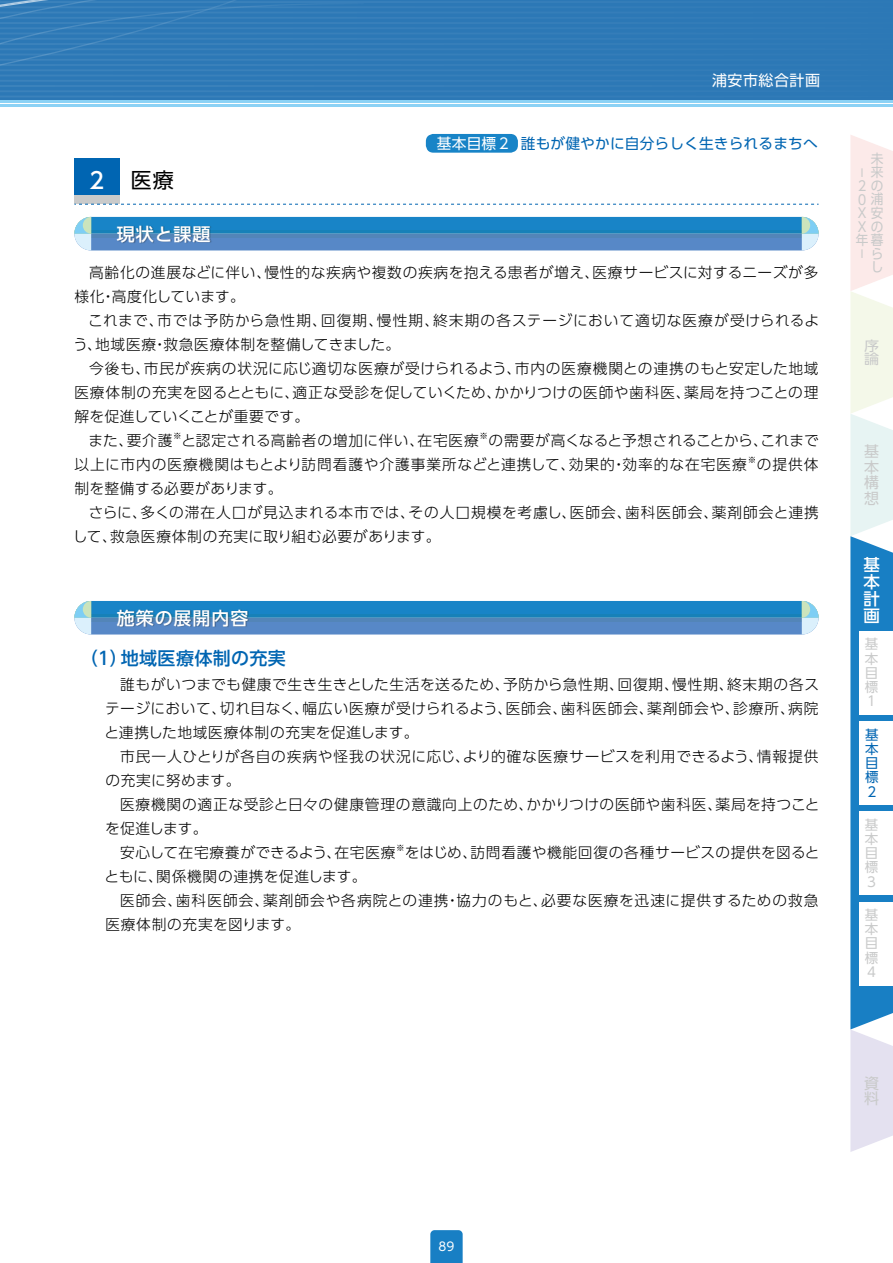
<style>
.page{position:relative;width:893px;height:1263px;background:#fff}
.page>*{position:absolute;margin:0;border:0;box-sizing:border-box;transform-origin:0 0}
.t1{font:21px "UD Shin Go Pr 6 N";color:#000}
.t2{font:500 18px "UD Shin Go Pr 6 N";letter-spacing:.02em;color:#0065b2}
.t3{font:500 18px "UD Shin Go Pr 6 N";letter-spacing:.05em;color:#fff}
.t4{font:500 16.5px/17px "UD Shin Go Pr 6 N";color:#fff;text-align:justify}
.t5{font:15px "Shin Go Pr 6 N";letter-spacing:.035em;color:#fff}
.t6{font:15px/15.5px "UD Shin Go Pr 6 N";color:#c9caca;text-align:justify}
.t7{font:300 14.7px/24px "UD Shin Go Pr 6 N";letter-spacing:.05em;color:#000}
.t8{font:300 14.7px "UD Shin Go Pr 6 N";letter-spacing:.03em;color:#000}
.t9{font:300 14.7px "UD Shin Go Pr 6 N";letter-spacing:.07em;color:#000}
.t10{font:300 14.7px "UD Shin Go Pr 6 N";letter-spacing:.02em;color:#000}
.t11{font:14.7px "UD Shin Go Pr 6 N";letter-spacing:.01em;color:#0065b2}
.t12{font:13.65px/13.6px "UD Shin Go Pr 6 N";color:#c9caca;text-align:right;scale:.93 1}
.t13{font:13.65px/13.6px "UD Shin Go Pr 6 N";color:#c9caca;scale:1.1 1}
.t14{font:13.5px/14.2px "UD Shin Go Pr 6 N";color:#c9caca;text-align:justify}
.t15{font:13.5px/14.2px "UD Shin Go Pr 6 N";color:#0065b2;text-align:justify}
.t16{font:12px "UD Shin Go Pr 6 N";color:#fff}
.t17{font:300 8.55px "UD Shin Go Pr 6 N";color:#000}
.s1{color:#fff}
.s2{font-weight:500;font-size:22.5px;color:#fff}
</style>
<div class="page">
<div style="left:0;top:0;width:893px;height:101px;background:#2c78b6"></div>
<hr style="left:0;top:38px;width:893px;height:2px;background:#fff">
<hr style="left:0;top:33px;width:893px;height:1px;background:#fff">
<hr style="left:0;top:27px;width:893px;height:2px;background:#fff">
<hr style="left:0;top:22px;width:893px;height:2px;background:#fff">
<hr style="left:0;top:17px;width:893px;height:2px;background:#fff">
<hr style="left:0;top:12px;width:893px;height:2px;background:#fff">
<hr style="left:0;top:6px;width:893px;height:2px;background:#fff">
<hr style="left:0;top:1px;width:893px;height:2px;background:#fff">
<hr style="left:0;top:43px;width:893px;height:2px;background:#fff">
<hr style="left:0;top:48px;width:893px;height:2px;background:#fff">
<hr style="left:0;top:54px;width:893px;height:1px;background:#fff">
<hr style="left:0;top:59px;width:893px;height:2px;background:#fff">
<hr style="left:0;top:64px;width:893px;height:2px;background:#fff">
<hr style="left:0;top:69px;width:893px;height:2px;background:#fff">
<hr style="left:0;top:75px;width:893px;height:1px;background:#fff">
<hr style="left:0;top:80px;width:893px;height:2px;background:#fff">
<hr style="left:0;top:85px;width:893px;height:2px;background:#fff">
<hr style="left:0;top:90px;width:893px;height:2px;background:#fff">
<hr style="left:0;top:96px;width:893px;height:1px;background:#fff">
<svg style="left:547px;top:1px;width:206px;height:96px"></svg>
<svg style="left:0;top:0;width:547px;height:97px"></svg>
<hr style="left:0;top:100px;width:893px;height:3px;background:#8cd2f5">
<hr style="left:0;top:104px;width:893px;height:3px;background:#8cd2f5">
<svg style="left:430px;top:1230px;width:33px;height:33px"></svg>
<svg style="left:850px;top:135px;width:43px;height:1017px"></svg>
<div style="left:426px;top:134px;width:92px;height:19px;background:#1884c7;border-radius:8px"></div>
<div style="left:74px;top:195px;width:46px;height:9px;background:#c9caca"></div>
<div style="left:74px;top:158px;width:46px;height:37px;background:#0065b2"></div>
<svg style="left:74px;top:204px;width:745px;height:1px"></svg>
<svg style="left:74px;top:217px;width:745px;height:33px;background:#408bc8"></svg>
<svg style="left:91px;top:230px;width:711px;height:7px;background:#3986b9"></svg>
<div style="left:117px;top:225px;width:95px;height:19px;background:#000;opacity:.35"></div>
<svg style="left:74px;top:601px;width:745px;height:33px;background:#408cc8"></svg>
<svg style="left:91px;top:614px;width:711px;height:7px;background:#3885b9"></svg>
<div style="left:117px;top:609px;width:133px;height:19px;background:#000;opacity:.35"></div>
<div style="left:861px;top:725px;width:21px;height:76px;background:#fff"></div>
<p class="t5" style="left:712px;top:68px;width:110px">浦安市総合計画</p>
<p class="t11" style="left:437px;top:131px;width:382px"><span class="s1">基本目標２</span> 誰もが健やかに自分らしく生きられるまちへ</p>
<h1 class="t1" style="left:85px;top:163px;width:90px"><span class="s2">２</span> 医療</h1>
<p class="t3" style="left:117px;top:219px;width:95px">現状と課題</p>
<p class="t7" style="left:74px;top:260px;width:745px;text-indent:15px">高齢化の進展などに伴い、慢性的な疾病や複数の疾病を抱える患者が増え、医療サービスに対するニーズが多様化・高度化しています。</p>
<p class="t7" style="left:73px;top:308px;width:748px;text-indent:15px">これまで、市では予防から急性期、回復期、慢性期、終末期の各ステージにおいて適切な医療が受けられるよう、地域医療・救急医療体制を整備してきました。</p>
<p class="t7" style="left:89px;top:356px;width:731px">今後も、市民が疾病の状況に応じ適切な医療が受けられるよう、市内の医療機関との連携のもと安定した地域</p>
<p class="t8" style="left:74px;top:380px;width:746px">医療体制の充実を図るとともに、適正な受診を促していくため、かかりつけの医師や歯科医、薬局を持つことの理</p>
<p class="t10" style="left:74px;top:404px;width:236px">解を促進していくことが重要です。</p>
<p class="t7" style="left:89px;top:428px;width:85px">また、要介護</p>
<p class="t17" style="left:173px;top:428px;width:10px">※</p>
<p class="t7" style="left:181px;top:428px;width:299px">と認定される高齢者の増加に伴い、在宅医療</p>
<p class="t17" style="left:480px;top:428px;width:10px">※</p>
<p class="t7" style="left:74px;top:428px;width:746px;text-indent:414px">の需要が高くなると予想されることから、これまで以上に市内の医療機関はもとより訪問看護や介護事業所などと連携して、効果的・効率的な在宅医療</p>
<p class="t17" style="left:748px;top:452px;width:10px">※</p>
<p class="t7" style="left:757px;top:452px;width:63px">の提供体</p>
<p class="t10" style="left:74px;top:476px;width:210px">制を整備する必要があります。</p>
<p class="t7" style="left:89px;top:500px;width:731px">さらに、多くの滞在人口が見込まれる本市では、その人口規模を考慮し、医師会、歯科医師会、薬剤師会と連携</p>
<p class="t7" style="left:73px;top:524px;width:369px">して、救急医療体制の充実に取り組む必要があります。</p>
<p class="t3" style="left:117px;top:603px;width:133px">施策の展開内容</p>
<p class="t2" style="left:80px;top:643px;width:318px">（１）地域医療体制の充実　　　　　　</p>
<p class="t7" style="left:105px;top:672px;width:716px;text-align:justify;text-indent:16px">誰もがいつまでも健康で生き生きとした生活を送るため、予防から急性期、回復期、慢性期、終末期の各ステージにおいて、切れ目なく、幅広い医療が受けられるよう、医師会、歯科医師会、薬剤師会や、診療所、病院と連携した地域医療体制の充実を促進します。</p>
<p class="t7" style="left:105px;top:744px;width:715px;text-indent:15px">市民一人ひとりが各自の疾病や怪我の状況に応じ、より的確な医療サービスを利用できるよう、情報提供の充実に努めます。</p>
<p class="t7" style="left:120px;top:792px;width:701px">医療機関の適正な受診と日々の健康管理の意識向上のため、かかりつけの医師や歯科医、薬局を持つこと</p>
<p class="t7" style="left:105px;top:816px;width:104px">を促進します。</p>
<p class="t7" style="left:120px;top:840px;width:277px">安心して在宅療養ができるよう、在宅医療</p>
<p class="t17" style="left:396px;top:841px;width:10px">※</p>
<p class="t7" style="left:405px;top:840px;width:416px">をはじめ、訪問看護や機能回復の各種サービスの提供を図ると</p>
<p class="t7" style="left:105px;top:864px;width:263px">ともに、関係機関の連携を促進します。</p>
<p class="t9" style="left:120px;top:889px;width:700px">医師会、歯科医師会、薬剤師会や各病院との連携・協力のもと、必要な医療を迅速に提供するための救急</p>
<p class="t7" style="left:105px;top:912px;width:196px">医療体制の充実を図ります。</p>
<p class="t12" style="left:856px;top:151px;width:31px">未来<br>２の<br>０浦<br>Ｘ安<br>Ｘの年暮ら<br>し</p>
<p class="t12" style="left:855px;top:179px;width:13px;rotate:-90deg">－</p>
<p class="t12" style="left:855px;top:260px;width:13px;rotate:-90deg">－</p>
<p class="t13" style="left:864px;top:338px;width:15px">序論</p>
<p class="t6" style="left:864px;top:443px;width:16px">基本構想</p>
<p class="t4" style="left:863px;top:556px;width:18px">基本計画</p>
<p class="t14" style="left:865px;top:637px;width:15px">基本目標１</p>
<p class="t15" style="left:865px;top:727px;width:15px">基本目標２</p>
<p class="t14" style="left:865px;top:817px;width:15px">基本目標３</p>
<p class="t14" style="left:865px;top:907px;width:15px">基本目標４</p>
<p class="t6" style="left:864px;top:1075px;width:16px">資料</p>
<p class="t16" style="left:439px;top:1237px;width:17px">89</p>
</div>
